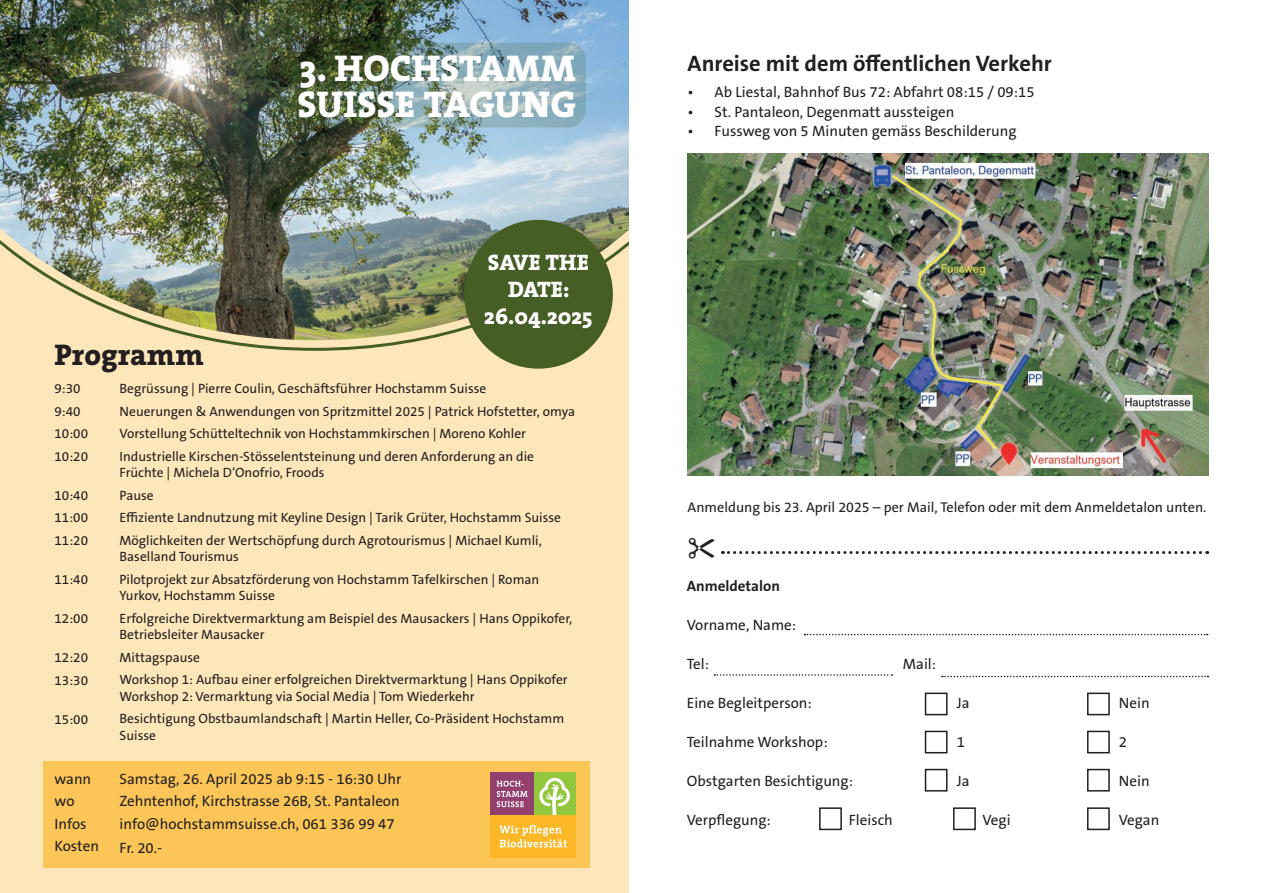
<style>
.page{position:relative;width:1263px;height:893px;background:#fff}
.page>*{position:absolute;margin:0;border:0;box-sizing:border-box;transform-origin:0 0}
.t1{font:800 37.5px/36px "The Serif";color:#fff}
.t2{font:800 30px "The Serif";color:#231f20}
.t3{font:700 22.5px "The Sans B W7";color:#231f20}
.t4{font:800 22.5px/27px "The Serif";color:#fff;text-align:center}
.t5{font:15px/22.5px "The Sans B W5 Plain";color:#231f20;text-align:justify}
.t6{font:700 15px "The Sans B W7";color:#231f20}
.t7{font:14.25px "The Sans B W5 Plain";color:#231f20}
.t8{font:13.5px/22.5px "The Sans B W5 Plain";color:#231f20}
</style>
<div class="page">
<div style="left:1px;top:0;width:629px;height:893px;background:#fde7ba"></div>
<img style="left:0;top:0;width:630px;height:340px">
<div style="left:43px;top:761px;width:546px;height:106px;background:#fbc558"></div>
<div style="left:533px;top:773px;width:43px;height:42px;background:#92c73d"></div>
<div style="left:491px;top:773px;width:42px;height:42px;background:#93406f"></div>
<div style="left:491px;top:815px;width:85px;height:43px;background:#fcb727"></div>
<svg style="left:497px;top:778px;width:73px;height:69px"></svg>
<div style="left:464px;top:220px;width:149px;height:149px;background:#465e26;border-radius:50%"></div>
<img style="left:288px;top:43px;width:298px;height:85px;border-radius:18px">
<img style="left:688px;top:154px;width:521px;height:322px">
<svg style="left:722px;top:551px;width:486px;height:3px"></svg>
<svg style="left:804px;top:634px;width:404px;height:1px"></svg>
<svg style="left:714px;top:674px;width:178px;height:2px"></svg>
<svg style="left:942px;top:676px;width:266px;height:1px"></svg>
<div style="left:925px;top:693px;width:22px;height:22px;border:2px solid #231f20"></div>
<div style="left:1087px;top:693px;width:23px;height:22px;border:2px solid #231f20"></div>
<div style="left:925px;top:731px;width:22px;height:22px;border:2px solid #231f20"></div>
<div style="left:1087px;top:731px;width:23px;height:22px;border:2px solid #231f20"></div>
<div style="left:925px;top:769px;width:22px;height:22px;border:2px solid #231f20"></div>
<div style="left:1087px;top:769px;width:23px;height:22px;border:2px solid #231f20"></div>
<div style="left:953px;top:807px;width:23px;height:23px;border:2px solid #231f20"></div>
<div style="left:819px;top:807px;width:23px;height:23px;border:2px solid #231f20"></div>
<div style="left:1087px;top:807px;width:23px;height:23px;border:2px solid #231f20"></div>
<h1 class="t1" style="left:298px;top:50px;width:280px">3. HOCHSTAMM<br>SUISSE TAGUNG</h1>
<h3 class="t3" style="left:688px;top:49px;width:366px">Anreise mit dem öffentlichen Verkehr</h3>
<p class="t5" style="left:688px;top:81px;width:349px">• Ab Liestal, Bahnhof Bus 72: Abfahrt 08:15 / 09:15</p>
<p class="t5" style="left:688px;top:100px;width:268px">• St. Pantaleon, Degenmatt aussteigen</p>
<p class="t5" style="left:688px;top:120px;width:330px">• Fussweg von 5 Minuten gemäss Beschilderung</p>
<h2 class="t2" style="left:55px;top:330px;width:151px">Programm</h2>
<h3 class="t4" style="left:484px;top:248px;width:110px">SAVE THE<br>DATE:<br>26.04.2025</h3>
<p class="t8" style="left:55px;top:378px;width:35px">9:30<br>9:40<br>10:00<br>10:20</p>
<p class="t8" style="left:55px;top:484px;width:35px;text-align:justify">10:40<br>11:00<br>11:20</p>
<p class="t8" style="left:55px;top:568px;width:35px">11:40</p>
<p class="t8" style="left:55px;top:607px;width:35px">12:00</p>
<p class="t8" style="left:55px;top:646px;width:35px">12:20<br>13:30</p>
<p class="t8" style="left:55px;top:708px;width:35px">15:00</p>
<p class="t5" style="left:55px;top:767px;width:46px;text-align:left">wann wo<br>Infos<br>Kosten</p>
<p class="t8" style="left:120px;top:378px;width:457px">Begrüssung | Pierre Coulin, Geschäftsführer Hochstamm Suisse<br>Neuerungen &amp; Anwendungen von Spritzmittel 2025 | Patrick Hofstetter, omya Vorstellung Schütteltechnik von Hochstammkirschen | Moreno Kohler Industrielle Kirschen-Stösselentsteinung und deren Anforderung an die</p>
<p class="t8" style="left:120px;top:462px;width:443px">Früchte | Michela D‘Onofrio, Froods<br>Pause<br>Effiziente Landnutzung mit Keyline Design | Tarik Grüter, Hochstamm Suisse Möglichkeiten der Wertschöpfung durch Agrotourismus | Michael Kumli,</p>
<p class="t8" style="left:120px;top:546px;width:421px">Baselland Tourismus<br>Pilotprojekt zur Absatzförderung von Hochstamm Tafelkirschen | Roman</p>
<p class="t8" style="left:120px;top:585px;width:454px">Yurkov, Hochstamm Suisse<br>Erfolgreiche Direktvermarktung am Beispiel des Mausackers | Hans Oppikofer,</p>
<p class="t8" style="left:120px;top:624px;width:450px">Betriebsleiter Mausacker<br>Mittagspause<br>Workshop 1: Aufbau einer erfolgreichen Direktvermarktung | Hans Oppikofer</p>
<p class="t8" style="left:120px;top:685px;width:446px">Workshop 2: Vermarktung via Social Media | Tom Wiederkehr<br>Besichtigung Obstbaumlandschaft | Martin Heller, Co-Präsident Hochstamm</p>
<p class="t8" style="left:120px;top:724px;width:38px">Suisse</p>
<p class="t5" style="left:120px;top:767px;width:283px">Samstag, 26. April 2025 ab 9:15 - 16:30 Uhr Zehntenhof, Kirchstrasse 26B, St. Pantaleon info@hochstammsuisse.ch, 061 336 99 47</p>
<p class="t5" style="left:120px;top:836px;width:44px">Fr. 20.-</p>
<p class="t7" style="left:688px;top:498px;width:520px">Anmeldung bis 23. April 2025 – per Mail, Telefon oder mit dem Anmeldetalon unten.</p>
<p class="t6" style="left:687px;top:576px;width:95px">Anmeldetalon</p>
<p class="t5" style="left:687px;top:614px;width:111px">Vorname, Name:</p>
<p class="t5" style="left:687px;top:653px;width:24px">Tel:</p>
<p class="t5" style="left:903px;top:653px;width:35px">Mail:</p>
<p class="t5" style="left:687px;top:692px;width:126px">Eine Begleitperson:</p>
<p class="t5" style="left:957px;top:692px;width:14px">Ja</p>
<p class="t5" style="left:1119px;top:692px;width:32px">Nein</p>
<p class="t5" style="left:687px;top:731px;width:142px">Teilnahme Workshop:</p>
<p class="t5" style="left:957px;top:731px;width:10px">1</p>
<p class="t5" style="left:1119px;top:731px;width:10px">2</p>
<p class="t5" style="left:687px;top:770px;width:168px">Obstgarten Besichtigung:</p>
<p class="t5" style="left:957px;top:770px;width:14px">Ja</p>
<p class="t5" style="left:1119px;top:770px;width:32px">Nein</p>
<p class="t5" style="left:687px;top:809px;width:85px">Verpflegung:</p>
<p class="t5" style="left:849px;top:809px;width:45px">Fleisch</p>
<p class="t5" style="left:983px;top:809px;width:29px">Vegi</p>
<p class="t5" style="left:1119px;top:809px;width:42px">Vegan</p>
</div>
